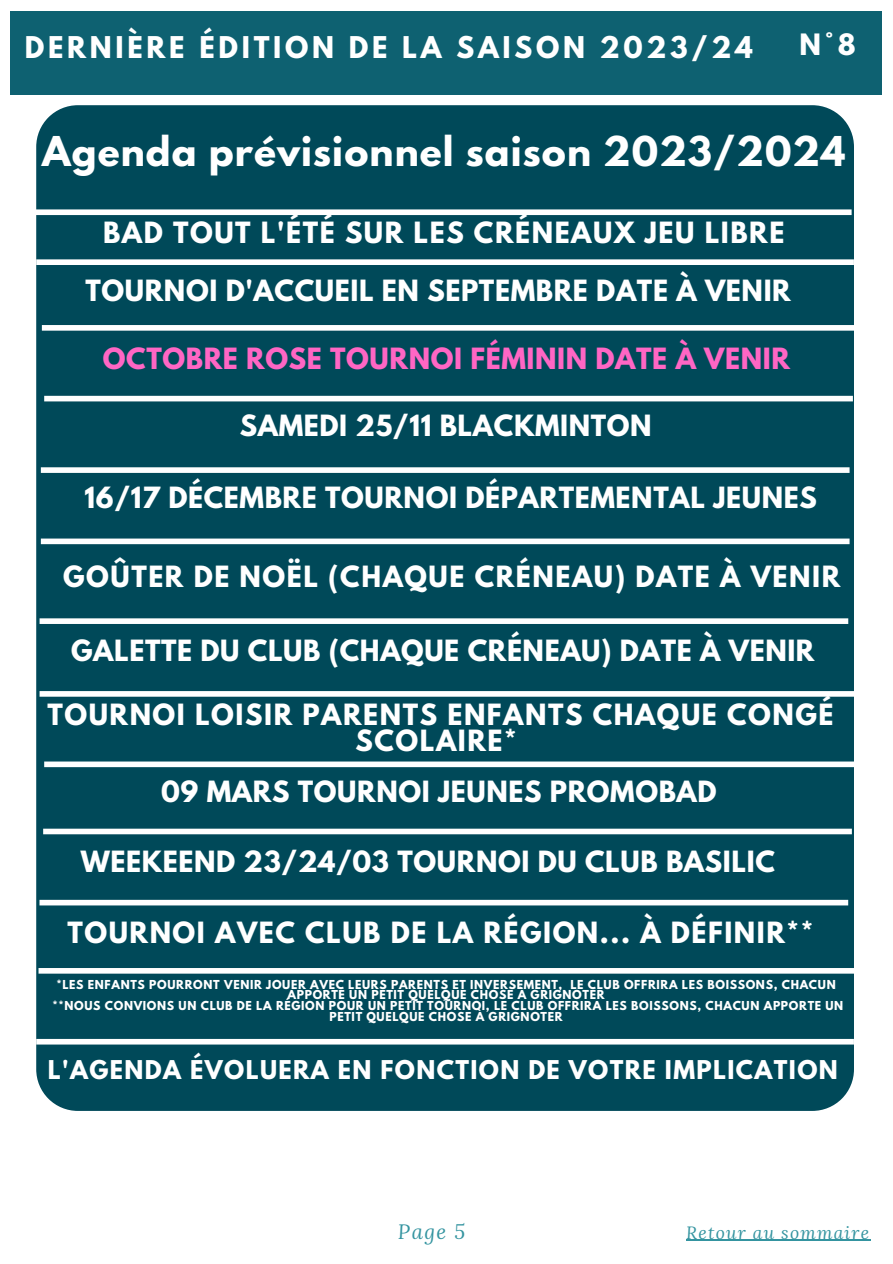
<style>
.page{position:relative;width:893px;height:1264px;background:#fff}
.page>*{position:absolute;margin:0;border:0;box-sizing:border-box;transform-origin:0 0}
.t1{font:700 36.45px "League Spartan";letter-spacing:.03em;color:#fff}
.t2{font:700 26.55px "League Spartan";letter-spacing:.14em;color:#fff}
.t3{font:700 26.1px "League Spartan";color:#fff}
.t4{font:700 25.95px "League Spartan";letter-spacing:.025em;color:#fff}
.t5{font:700 25.95px/25.8px "League Spartan";letter-spacing:.06em;color:#fff;text-align:center}
.t6{font:700 25.95px "League Spartan";letter-spacing:.025em;color:#ff66c4}
.t7{font:700 22.95px "League Spartan";letter-spacing:.06em;color:#fff}
.t8{font:italic 20.55px "Lora";color:#3494a0}
.t9{font:italic 17.55px "Lora";letter-spacing:.07em;color:#3494a0}
.t10{font:700 10.95px/10.9px "League Spartan";letter-spacing:.06em;color:#fff;text-align:center}
</style>
<div class="page">
<div style="left:36px;top:105px;width:817px;height:1005px;background:#004959"></div>
<div style="left:44px;top:396px;width:808px;height:5px;background:#fff"></div>
<div style="left:41px;top:538px;width:808px;height:6px;background:#fff"></div>
<div style="left:40px;top:691px;width:817px;height:5px;background:#fff"></div>
<div style="left:44px;top:761px;width:817px;height:6px;background:#fff"></div>
<div style="left:39px;top:899px;width:809px;height:6px;background:#fff"></div>
<div style="left:36px;top:259px;width:817px;height:6px;background:#fff"></div>
<div style="left:34px;top:209px;width:817px;height:6px;background:#fff"></div>
<div style="left:40px;top:618px;width:808px;height:6px;background:#fff"></div>
<div style="left:41px;top:467px;width:808px;height:6px;background:#fff"></div>
<div style="left:43px;top:828px;width:808px;height:6px;background:#fff"></div>
<div style="left:39px;top:968px;width:817px;height:5px;background:#fff"></div>
<div style="left:36px;top:1038px;width:817px;height:6px;background:#fff"></div>
<div style="left:42px;top:325px;width:817px;height:5px;background:#fff"></div>
<div style="left:10px;top:11px;width:872px;height:84px;background:#0e6171"></div>
<hr style="left:686px;top:1239px;width:184px;height:1px;background:#3494a0">
<h2 class="t2" style="left:25px;top:34px;width:729px">DERNIÈRE ÉDITION DE LA SAISON 2023/24</h2>
<h3 class="t3" style="left:799px;top:32px;width:58px">N°8</h3>
<h1 class="t1" style="left:42px;top:133px;width:804px">Agenda prévisionnel saison 2023/2024</h1>
<h3 class="t5" style="left:103px;top:223px;width:682px">BAD TOUT L'ÉTÉ SUR LES CRÉNEAUX JEU LIBRE</h3>
<h3 class="t4" style="left:85px;top:277px;width:706px">TOURNOI D'ACCUEIL EN SEPTEMBRE DATE À VENIR</h3>
<h3 class="t6" style="left:103px;top:345px;width:688px">OCTOBRE ROSE TOURNOI FÉMININ DATE À VENIR</h3>
<h3 class="t4" style="left:240px;top:413px;width:413px">SAMEDI 25/11 BLACKMINTON</h3>
<h3 class="t4" style="left:85px;top:485px;width:733px">16/17 DÉCEMBRE TOURNOI DÉPARTEMENTAL JEUNES</h3>
<h3 class="t5" style="left:63px;top:567px;width:778px">GOÛTER DE NOËL (CHAQUE CRÉNEAU) DATE À VENIR</h3>
<h3 class="t4" style="left:71px;top:638px;width:745px">GALETTE DU CLUB (CHAQUE CRÉNEAU) DATE À VENIR</h3>
<h3 class="t5" style="left:47px;top:705px;width:787px">TOURNOI LOISIR PARENTS ENFANTS CHAQUE CONGÉ<br>SCOLAIRE*</h3>
<h3 class="t4" style="left:161px;top:778px;width:557px">09 MARS TOURNOI JEUNES PROMOBAD</h3>
<h3 class="t4" style="left:81px;top:848px;width:695px">WEEKEEND 23/24/03 TOURNOI DU CLUB BASILIC</h3>
<h3 class="t5" style="left:67px;top:922px;width:747px">TOURNOI AVEC CLUB DE LA RÉGION... À DÉFINIR**</h3>
<p class="t10" style="left:52px;top:980px;width:792px">*LES ENFANTS POURRONT VENIR JOUER AVEC LEURS PARENTS ET INVERSEMENT, LE CLUB OFFRIRA LES BOISSONS, CHACUN APPORTE UN PETIT QUELQUE CHOSE À GRIGNOTER<br>**NOUS CONVIONS UN CLUB DE LA RÉGION POUR UN PETIT TOURNOI, LE CLUB OFFRIRA LES BOISSONS, CHACUN APPORTE UN PETIT QUELQUE CHOSE À GRIGNOTER</p>
<h3 class="t7" style="left:48px;top:1058px;width:791px">L'AGENDA ÉVOLUERA EN FONCTION DE VOTRE IMPLICATION</h3>
<h3 class="t8" style="left:398px;top:1217px;width:69px">Page 5</h3>
<h3 class="t9" style="left:686px;top:1220px;width:184px">Retour au sommaire</h3>
</div>
